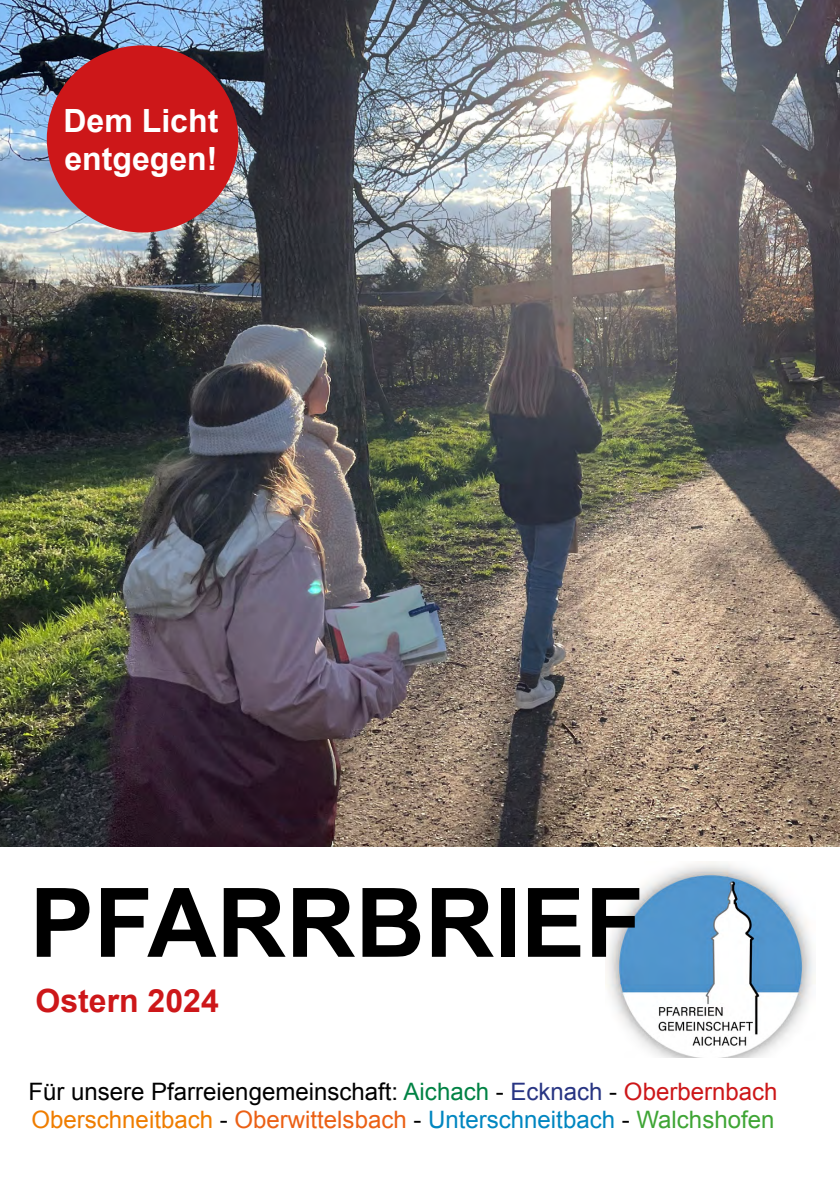
<style>
.page{position:relative;width:840px;height:1191px;background:#fff}
.page>*{position:absolute;margin:0;border:0;box-sizing:border-box;transform-origin:0 0}
.t1{font:700 96px "Arial";color:#000}
.t2{font:700 32px/38.4px "Arial";color:#fff}
.t3{font:700 32px "Arial";color:#cd1719}
.t4{font:24px/28.8px "Arial";color:#000}
.s1{color:#008244}
.s2{color:#283583}
.s3{color:#cd1719}
.s4{color:#ef7d00}
.s5{color:#eb6015}
.s6{color:#0086c0}
.s7{color:#3fa535}
</style>
<div class="page">
<img style="left:0;top:0;width:839px;height:846px">
<img style="left:605px;top:861px;width:210px;height:196px">
<div style="left:47px;top:45px;width:191px;height:187px;background:#cd1719;border-radius:50%"></div>
<h2 class="t2" style="left:63px;top:103px;width:156px">Dem Licht entgegen!</h2>
<h1 class="t1" style="left:30px;top:859px;width:615px">PFARRBRIEF</h1>
<h2 class="t3" style="left:35px;top:980px;width:185px">Ostern 2024</h2>
<p class="t4" style="left:28px;top:1077px;width:750px">Für unsere Pfarreiengemeinschaft: <span class="s1">Aichach</span> - <span class="s2">Ecknach</span> - <span class="s3">Oberbernbach<br></span><span class="s4">Oberschneitbach</span> - <span class="s5">Oberwittelsbach</span> - <span class="s6">Unterschneitbach</span> - <span class="s7">Walchshofen</span></p>
</div>
